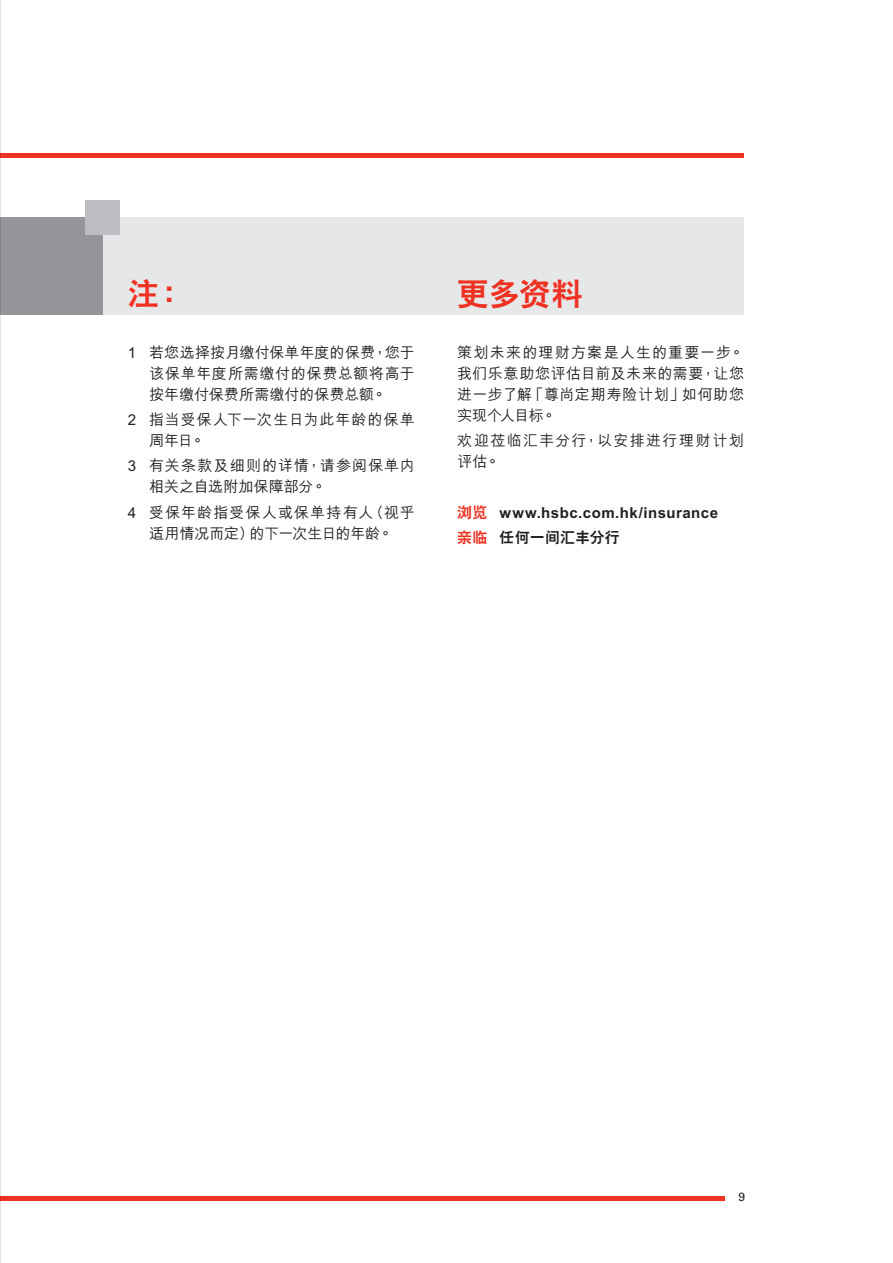
<style>
.page{position:relative;width:893px;height:1263px;background:#fff}
.page>*{position:absolute;margin:0;border:0;box-sizing:border-box;transform-origin:0 0}
.t1{font:800 31.5px "C Hei 2 HKS";color:#ef3122}
.t2{font:500 15px/21px "M Hei HKS";letter-spacing:.035em;color:#231f20;text-align:justify}
.t3{font:800 15px/25.2px "C Hei 2 HKS";letter-spacing:.03em;color:#231f20}
.t4{font:500 15px/21px "M Hei HKS";letter-spacing:.09em;color:#231f20}
.t5{font:12px "Univers";color:#231f20}
.s1{color:#ef3122}
</style>
<div class="page">
<div style="left:60px;top:217px;width:684px;height:98px;background:#e6e7e9"></div>
<div style="left:0;top:217px;width:102px;height:98px;background:#939598"></div>
<div style="left:85px;top:201px;width:34px;height:34px;background:#bcbdc0"></div>
<hr style="left:0;top:153px;width:744px;height:4px;background:#ef3122">
<hr style="left:0;top:1197px;width:725px;height:4px;background:#ef3122">
<hr style="left:0;top:0;width:1px;height:1263px;background:#231f20">
<h1 class="t1" style="left:128px;top:274px;width:58px">註：</h1>
<p class="t2" style="left:149px;top:341px;width:267px;text-indent:-21px">1 若您選擇按月繳付保單年度的保費，您於該保單年度所需繳付的保費總額將高於按年繳付保費所需繳付的保費總額。</p>
<p class="t2" style="left:149px;top:408px;width:267px;text-indent:-21px">2 指當受保人下一次生日為此年齡的保單周年日。</p>
<p class="t2" style="left:149px;top:454px;width:267px;text-indent:-21px">3 有關條款及細則的詳情，請參閱保單內相關之自選附加保障部分。</p>
<p class="t2" style="left:128px;top:500px;width:289px;text-align:center">4 受保年齡指受保人或保單持有人（視乎適用情況而定）的下一次生日的年齡。</p>
<h1 class="t1" style="left:457px;top:274px;width:127px">更多資料</h1>
<p class="t2" style="left:457px;top:341px;width:289px">策劃未來的理財方案是人生的重要一步。我們樂意助您評估目前及未來的需要，讓您進一步了解「尊尚定期壽險計劃」如何助您實現個人目標。</p>
<p class="t4" style="left:457px;top:429px;width:289px">歡迎蒞臨滙豐分行，以安排進行理財計劃評估。</p>
<p class="t3" style="left:457px;top:500px;width:263px"><span class="s1">瀏覽</span> www.hsbc.com.hk/insurance<span class="s1">親臨</span> 任何一間滙豐分行</p>
<p class="t5" style="left:738px;top:1190px;width:8px">9</p>
</div>
